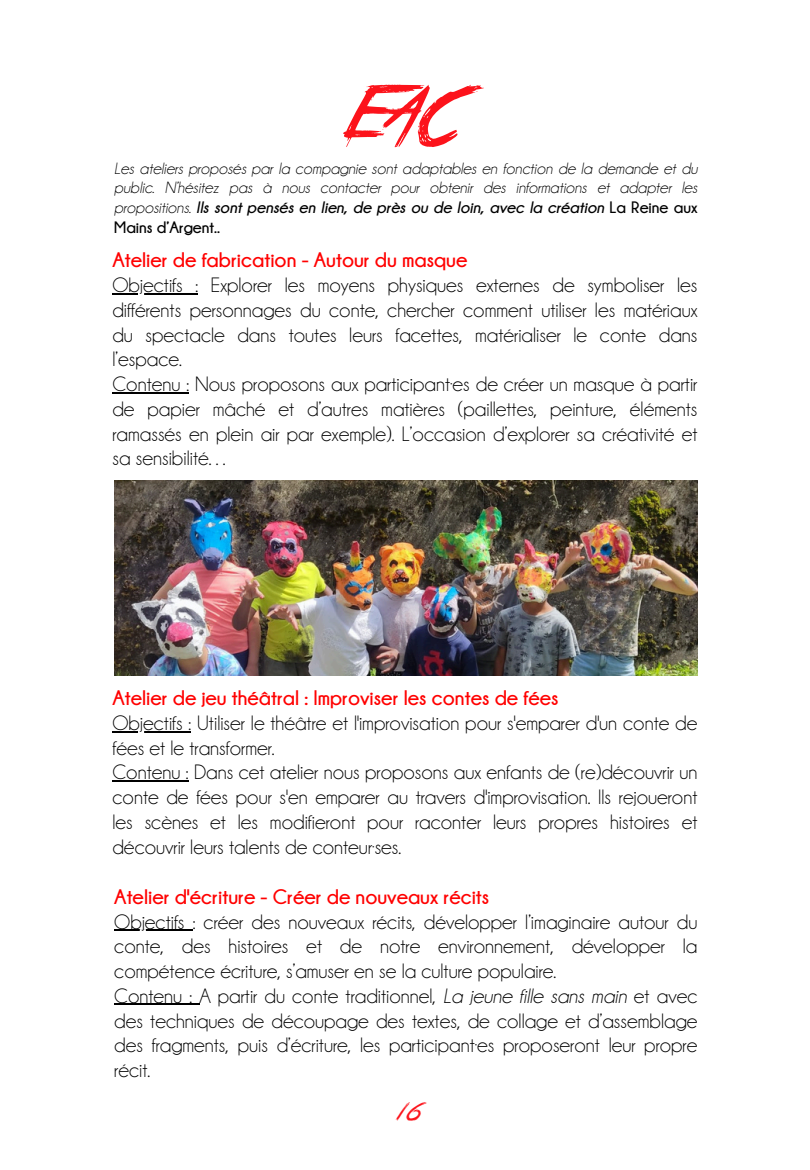
<style>
.page{position:relative;width:810px;height:1170px;background:#fff}
.page>*{position:absolute;margin:0;border:0;box-sizing:border-box;transform-origin:0 0}
.t1{font:60px "True Lies";color:#fc131b}
.t2{font:21px/24.8px "Champagne Limousines";color:#000}
.t3{font:700 21px "Champagne Limousines";color:#f00}
.t4{font:18px "True Lies";color:#fc131b}
.t5{font:italic 16.5px/19.8px "Champagne Limousines";color:#000;text-align:justify}
.s1{font-weight:700}
.s2{font-weight:700;font-style:normal}
.s3{font-style:italic}
</style>
<div class="page">
<hr style="left:112px;top:293px;width:86px;height:1px;background:#000">
<hr style="left:112px;top:392px;width:77px;height:1px;background:#000">
<img style="left:114px;top:480px;width:583px;height:196px">
<hr style="left:112px;top:731px;width:79px;height:1px;background:#000">
<hr style="left:112px;top:781px;width:77px;height:1px;background:#000">
<hr style="left:114px;top:930px;width:79px;height:1px;background:#000">
<hr style="left:114px;top:1004px;width:85px;height:1px;background:#000">
<h1 class="t1" style="left:352px;top:85px;width:108px">EA C</h1>
<p class="t5" style="left:114px;top:158px;width:585px">Les ateliers proposés par la compagnie sont adaptables en fonction de la demande et du public. N’hésitez pas à nous contacter pour obtenir des informations et adapter les propositions. <span class="s1">Ils sont pensés en lien, de près ou de loin, avec la création</span> <span class="s2">La Reine aux Mains d’Argent..</span></p>
<h2 class="t3" style="left:112px;top:248px;width:356px">Atelier de fabrication - Autour du masque</h2>
<p class="t2" style="left:112px;top:273px;width:586px">Objectifs : Explorer les moyens physiques externes de symboliser les différents personnages du conte, chercher comment utiliser les matériaux du spectacle dans toutes leurs facettes, matérialiser le conte dans l’espace.<br>Contenu : Nous proposons aux participant·es de créer un masque à partir de papier mâché et d’autres matières (paillettes, peinture, éléments ramassés en plein air par exemple). L’occasion d’explorer sa créativité et sa sensibilité…</p>
<h2 class="t3" style="left:112px;top:686px;width:448px">Atelier de jeu théâtral : Improviser les contes de fées</h2>
<p class="t2" style="left:112px;top:711px;width:586px">Objectifs : Utiliser le théâtre et l'improvisation pour s'emparer d'un conte de fées et le transformer.<br>Contenu : Dans cet atelier nous proposons aux enfants de (re)découvrir un conte de fées pour s'en emparer au travers d'improvisation. Ils rejoueront les scènes et les modifieront pour raconter leurs propres histoires et découvrir leurs talents de conteur·ses.</p>
<p class="t3" style="left:114px;top:885px;width:377px">Atelier d'écriture - Créer de nouveaux récits</p>
<p class="t2" style="left:114px;top:909px;width:585px">Objectifs : créer des nouveaux récits, développer l’imaginaire autour du conte, des histoires et de notre environnement, développer la compétence écriture, s’amuser en se la culture populaire.<br>Contenu : A partir du conte traditionnel, <span class="s3">La jeune fille sans main</span> et avec des techniques de découpage des textes, de collage et d’assemblage des fragments, puis d’écriture, les participant·es proposeront leur propre récit.</p>
<p class="t4" style="left:399px;top:1102px;width:26px">16</p>
</div>
